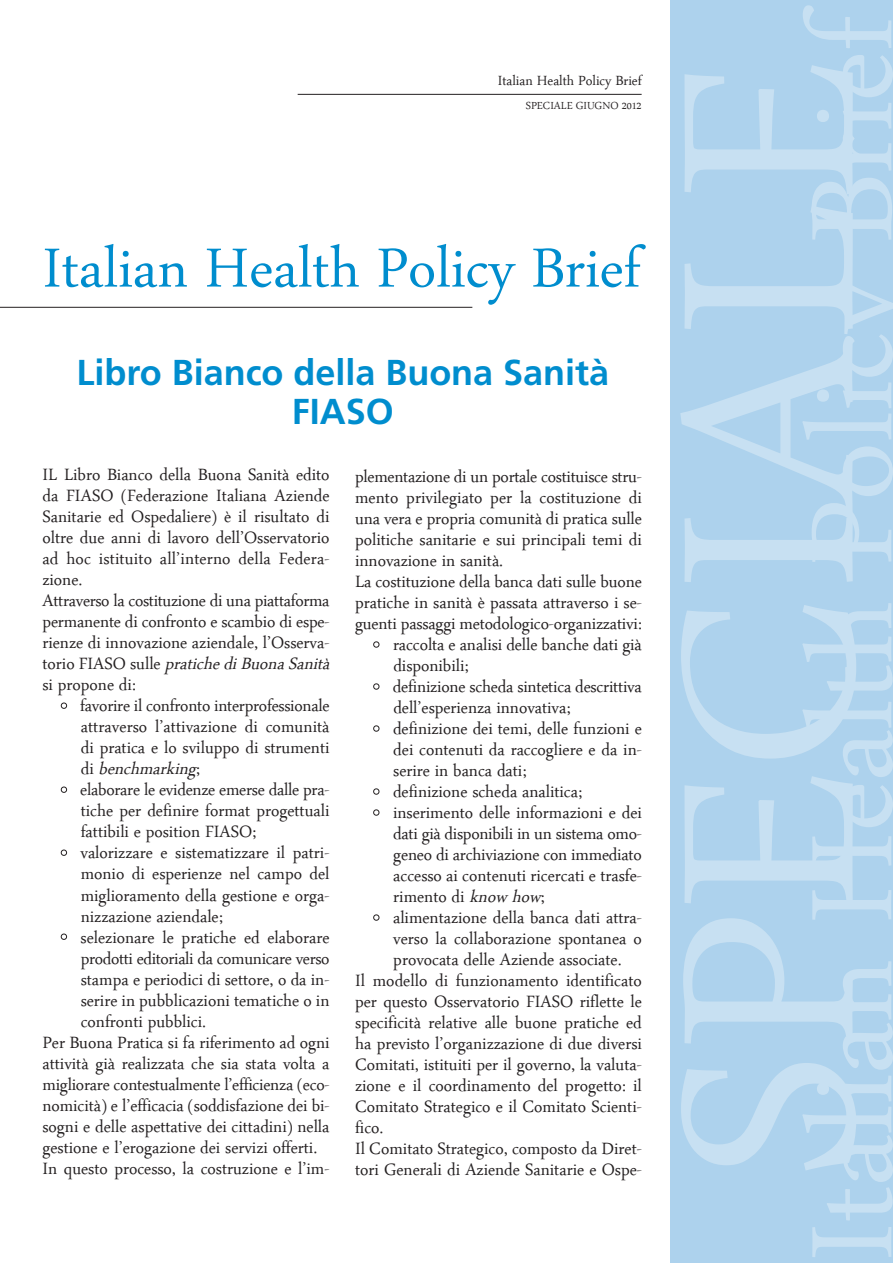
<style>
.page{position:relative;width:893px;height:1263px;background:#fff}
.page>*{position:absolute;margin:0;border:0;box-sizing:border-box;transform-origin:0 0}
.t1{font:358.95px "Arabic Typesetting";color:#c7e0f2}
.t2{font:168.75px "Arabic Typesetting";color:#c7e0f2}
.t3{font:81px "Arabic Typesetting";color:#008dce}
.t4{font:700 36px/39px "Frutiger";color:#008dce;text-align:center}
.t5{font:24px/21px "Arabic Typesetting";color:#231f20;text-align:justify}
.t6{font:19.5px "Arabic Typesetting";color:#231f20}
.t7{font:15px "Arabic Typesetting";color:#231f20}
.s1{font-style:italic}
.s2{color:#fff}
</style>
<div class="page">
<hr style="left:298px;top:94px;width:344px;height:1px;background:#231f20">
<div style="left:670px;top:0;width:223px;height:1263px;background:#add2ed"></div>
<hr style="left:0;top:307px;width:472px;height:1px;background:#231f20">
<p class="t6" style="left:498px;top:71px;width:145px">Italian Health Policy Brief</p>
<p class="t7" style="left:526px;top:98px;width:117px">SPECIALE GIuGnO 2012</p>
<h3 class="t3" style="left:43px;top:230px;width:599px">Italian Health Policy Brief</h3>
<h3 class="t4" style="left:77px;top:356px;width:534px">Libro Bianco della Buona Sanità<br>FIASO</h3>
<p class="t5" style="left:43px;top:467px;width:293px;text-align:left">IL Libro Bianco della Buona Sanità edito da FIASO (Federazione Italiana Aziende Sanitarie ed Ospedaliere) è il risultato di oltre due anni di lavoro dell’Osservatorio ad hoc istituito all’interno della Federa&shy;zione.<br>Attraverso la costituzione di una piattaforma permanente di confronto e scambio di espe&shy;rienze di innovazione aziendale, l’Osserva&shy;t o r i o F I A S O s u l l e <span class="s1">pratichediBuonaSanità </span>si propone di:</p>
<p class="t5" style="left:81px;top:698px;width:250px;text-indent:-21px"><span class="s2">•</span> favorire il confronto interprofessionale attraverso l’attivazione di comunità di pratica e lo sviluppo di strumenti d i <span class="s1">benchmarking</span>;</p>
<p class="t5" style="left:81px;top:782px;width:250px;text-indent:-21px"><span class="s2">•</span> elaborare le evidenze emerse dalle pra&shy;tiche per definire format progettuali fattibili e position FIASO;</p>
<p class="t5" style="left:81px;top:845px;width:250px;text-indent:-21px"><span class="s2">•</span> valorizzare e sistematizzare il patri&shy;monio di esperienze nel campo del miglioramento della gestione e orga&shy;nizzazione aziendale;</p>
<p class="t5" style="left:60px;top:929px;width:271px"><span class="s2">•</span> selezionare le pratiche ed elaborare</p>
<p class="t5" style="left:81px;top:950px;width:250px">prodotti editoriali da comunicare verso</p>
<p class="t5" style="left:81px;top:971px;width:250px">stampa e periodici di settore, o da in-</p>
<p class="t5" style="left:81px;top:992px;width:250px">serire in pubblicazioni tematiche o in</p>
<p class="t5" style="left:81px;top:1013px;width:127px">confronti pubblici.</p>
<p class="t5" style="left:43px;top:1034px;width:289px">Per Buona Pratica si fa riferimento ad ogni</p>
<p class="t5" style="left:43px;top:1055px;width:289px">attività già realizzata che sia stata volta a</p>
<p class="t5" style="left:43px;top:1076px;width:289px">migliorare contestualmente l’efficienza (eco-</p>
<p class="t5" style="left:43px;top:1097px;width:288px">nomicità) e l’efficacia (soddisfazione dei bi-</p>
<p class="t5" style="left:43px;top:1118px;width:289px">sogni e delle aspettative dei cittadini) nella</p>
<p class="t5" style="left:43px;top:1139px;width:276px">gestione e l’erogazione dei servizi offerti.</p>
<p class="t5" style="left:43px;top:1160px;width:289px">In questo processo, la costruzione e l’im-</p>
<p class="t5" style="left:355px;top:468px;width:288px;text-align:left">plementazione di un portale costituisce stru&shy;mento privilegiato per la costituzione di una vera e propria comunità di pratica sulle politiche sanitarie e sui principali temi di innovazione in sanità.<br>La costituzione della banca dati sulle buone pratiche in sanità è passata attraverso i se&shy;guenti passaggi metodologico-organizzativi:</p>
<p class="t5" style="left:393px;top:636px;width:250px;text-indent:-21px"><span class="s2">•</span> raccolta e analisi delle banche dati già disponibili;</p>
<p class="t5" style="left:393px;top:678px;width:250px;text-indent:-21px"><span class="s2">•</span> definizione scheda sintetica descrittiva dell’esperienza innovativa;</p>
<p class="t5" style="left:393px;top:720px;width:250px;text-indent:-21px"><span class="s2">•</span> definizione dei temi, delle funzioni e dei contenuti da raccogliere e da in&shy;serire in banca dati;</p>
<p class="t5" style="left:372px;top:783px;width:212px"><span class="s2">•</span> definizione scheda analitica;</p>
<p class="t5" style="left:393px;top:804px;width:250px;text-indent:-21px"><span class="s2">•</span> inserimento delle informazioni e dei dati già disponibili in un sistema omo&shy;geneo di archiviazione con immediato accesso ai contenuti ricercati e trasfe&shy;rimento di <span class="s1">know how</span>;</p>
<p class="t5" style="left:372px;top:909px;width:271px"><span class="s2">•</span> alimentazione della banca dati attra-</p>
<p class="t5" style="left:393px;top:930px;width:250px">verso la collaborazione spontanea o</p>
<p class="t5" style="left:393px;top:951px;width:230px">provocata delle Aziende associate.</p>
<p class="t5" style="left:355px;top:972px;width:288px">Il modello di funzionamento identificato</p>
<p class="t5" style="left:355px;top:993px;width:288px">per questo Osservatorio FIASO riflette le</p>
<p class="t5" style="left:355px;top:1014px;width:288px">specificità relative alle buone pratiche ed</p>
<p class="t5" style="left:355px;top:1035px;width:288px">ha previsto l’organizzazione di due diversi</p>
<p class="t5" style="left:355px;top:1056px;width:288px">Comitati, istituiti per il governo, la valuta-</p>
<p class="t5" style="left:355px;top:1077px;width:288px">zione e il coordinamento del progetto: il</p>
<p class="t5" style="left:355px;top:1098px;width:288px">Comitato Strategico e il Comitato Scienti-</p>
<p class="t5" style="left:355px;top:1119px;width:30px">fico.</p>
<p class="t5" style="left:355px;top:1140px;width:288px">Il Comitato Strategico, composto da Diret-</p>
<p class="t5" style="left:355px;top:1161px;width:288px">tori Generali di Aziende Sanitarie e Ospe-</p>
<h2 class="t2" style="left:773px;top:1262px;width:1258px;rotate:-90deg">Italian Health Policy Brief</h2>
<h1 class="t1" style="left:601px;top:1178px;width:1120px;rotate:-90deg">SPECIALE</h1>
</div>
